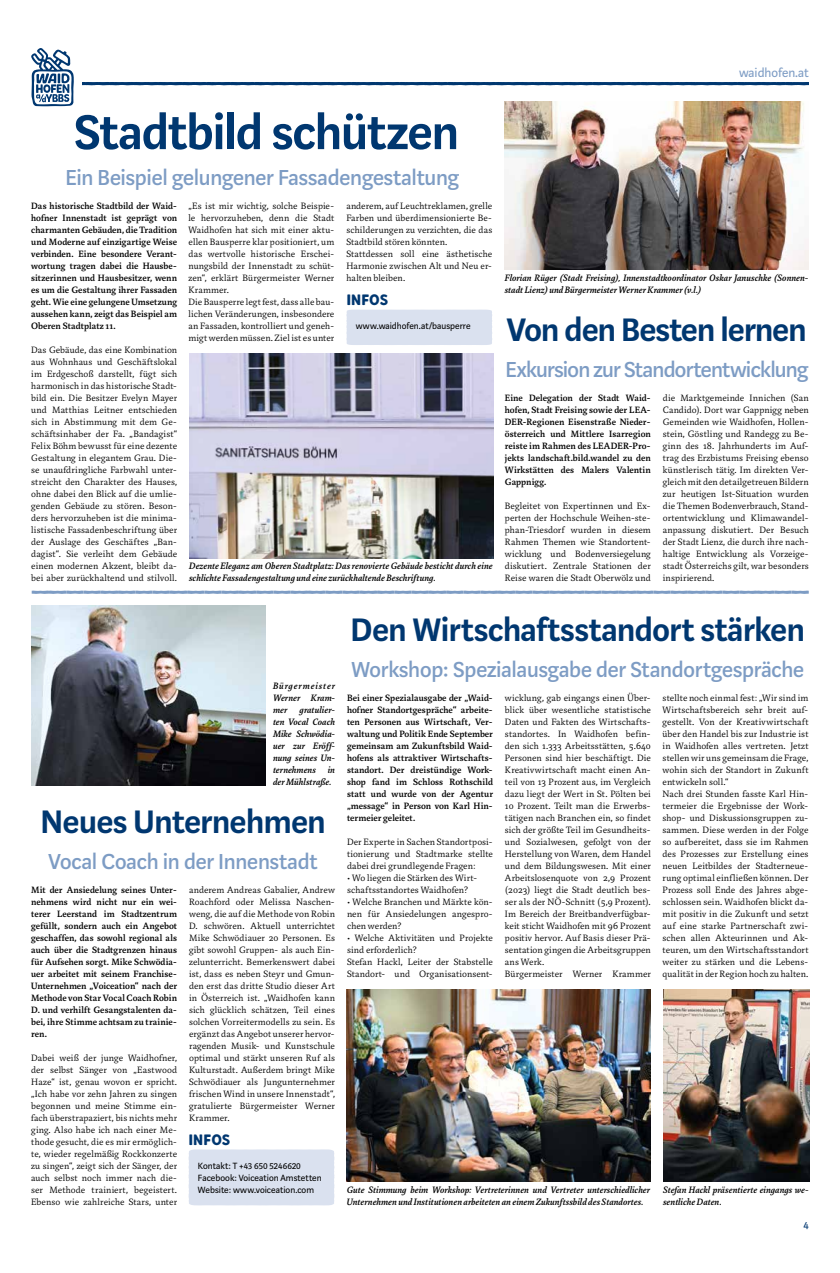
<style>
.page{position:relative;width:840px;height:1273px;background:#fff}
.page>*{position:absolute;margin:0;border:0;box-sizing:border-box;transform-origin:0 0}
.t1{font:600 54px "Marat Sans";letter-spacing:-.015em;color:#003770}
.t2{font:600 36px "Marat Sans";letter-spacing:-.01em;color:#003770}
.t3{font:500 24px "Marat Sans";letter-spacing:-.01em;color:#7d9cc4}
.t4{font:500 24px "Marat Sans";letter-spacing:-.03em;color:#7d9cc4}
.t5{font:15px "Andri";letter-spacing:.005em;color:#003770}
.t6{font:14px "Marat Sans";color:#7d9cc4}
.t7{font:12px "Marat Sans";color:#003770}
.t8{font:300 10px/12px "Marat";letter-spacing:.01em;color:#000;text-align:justify}
.t9{font:500 10px/12px "Marat";letter-spacing:.005em;color:#000;text-align:justify}
.t10{font:italic 500 10px/12px "Marat";letter-spacing:.01em;color:#000}
.t11{font:10px/12px "Marat Sans";color:#000}
</style>
<div class="page">
<svg style="left:82px;top:82px;width:726px;height:3px;background:#033971"></svg>
<svg style="left:31px;top:48px;width:43px;height:58px"></svg>
<svg style="left:32px;top:590px;width:776px;height:4px;background:#9eb5d3"></svg>
<img style="left:189px;top:353px;width:304px;height:205px">
<img style="left:504px;top:101px;width:304px;height:168px">
<img style="left:346px;top:989px;width:304px;height:192px">
<img style="left:663px;top:989px;width:146px;height:192px">
<img style="left:31px;top:606px;width:234px;height:179px">
<div style="left:346px;top:310px;width:146px;height:35px;background:#dae1ef"></div>
<div style="left:188px;top:1149px;width:146px;height:56px;background:#dae1ef"></div>
<h3 class="t6" style="left:738px;top:65px;width:71px">waidhofen.at</h3>
<h1 class="t1" style="left:74px;top:104px;width:386px">Stadtbild schützen</h1>
<h3 class="t3" style="left:65px;top:165px;width:394px">Ein Beispiel gelungener Fassadengestaltung</h3>
<p class="t9" style="left:31px;top:200px;width:147px">Das historische Stadtbild der Waid&shy;hofner Innenstadt ist geprägt von charmanten Gebäuden, die Tradition und Moderne auf einzigartige Weise verbinden. Eine besondere Verant&shy;wortung tragen dabei die Hausbe&shy;sitzerinnen und Hausbesitzer, wenn es um die Gestaltung ihrer Fassaden geht. Wie eine gelungene Umsetzung aussehen kann, zeigt das Beispiel am Oberen Stadtplatz 11.</p>
<p class="t8" style="left:31px;top:344px;width:147px">Das Gebäude, das eine Kombination aus Wohnhaus und Geschäftslokal im Erdgeschoß darstellt, fügt sich harmonisch in das historische Stadt&shy;bild ein. Die Besitzer Evelyn Mayer und Matthias Leitner entschieden sich in Abstimmung mit dem Ge&shy;schäftsinhaber der Fa. „Bandagist“ Felix Böhm bewusst für eine dezente Gestaltung in elegantem Grau. Die&shy;se unaufdringliche Farbwahl unter&shy;streicht den Charakter des Hauses, ohne dabei den Blick auf die umlie&shy;genden Gebäude zu stören. Beson&shy;ders hervorzuheben ist die minima&shy;listische Fassadenbeschriftung über der Auslage des Geschäftes „Ban&shy;dagist“. Sie verleiht dem Gebäude einen modernen Akzent, bleibt da&shy;bei aber zurückhaltend und stilvoll.</p>
<p class="t8" style="left:188px;top:200px;width:147px;text-align:left">„Es ist mir wichtig, solche Beispie&shy;le hervorzuheben, denn die Stadt Waidhofen hat sich mit einer aktu&shy;ellen Bausperre klar positioniert, um das wertvolle historische Erschei&shy;nungsbild der Innenstadt zu schüt&shy;zen“, erklärt Bürgermeister Werner Krammer.<br>Die Bausperre legt fest, dass alle bau&shy;lichen Veränderungen, insbesondere an Fassaden, kontrolliert und geneh&shy;migt werden müssen. Ziel ist es unter</p>
<p class="t8" style="left:346px;top:200px;width:147px;text-align:left">anderem, auf Leuchtreklamen, grelle<br>Farben und überdimensionierte Be&shy;schilderungen zu verzichten, die das<br>Stadtbild stören könnten.<br>Stattdessen soll eine ästhetische<br>Harmonie zwischen Alt und Neu er&shy;halten bleiben.</p>
<p class="t10" style="left:504px;top:272px;width:305px">Florian Rüger (Stadt Freising), Innenstadtkoordinator Oskar Januschke (Sonnen&shy;stadt Lienz) und Bürgermeister Werner Krammer (v.l.)</p>
<h3 class="t5" style="left:346px;top:291px;width:43px">INFOS</h3>
<h2 class="t2" style="left:506px;top:311px;width:301px">Von den Besten lernen</h2>
<h3 class="t4" style="left:505px;top:357px;width:304px">Exkursion zur Standortentwicklung</h3>
<p class="t11" style="left:355px;top:320px;width:116px">www.waidhofen.at/bausperre</p>
<p class="t8" style="left:662px;top:392px;width:147px">die Marktgemeinde Innichen (San Candido). Dort war Gappnigg neben Gemeinden wie Waidhofen, Hollen&shy;stein, Göstling und Randegg zu Be&shy;ginn des 18. Jahrhunderts im Auf&shy;trag des Erzbistums Freising ebenso künstlerisch tätig. Im direkten Ver&shy;gleich mit den detailgetreuen Bildern zur heutigen Ist-Situation wurden die Themen Bodenverbrauch, Stand&shy;ortentwicklung und Klimawandel&shy;anpassung diskutiert. Der Besuch der Stadt Lienz, die durch ihre nach&shy;haltige Entwicklung als Vorzeige&shy;stadt Österreichs gilt, war besonders inspirierend.</p>
<h2 class="t2" style="left:350px;top:611px;width:455px">Den Wirtschaftsstandort stärken</h2>
<h3 class="t3" style="left:351px;top:657px;width:454px">Workshop: Spezialausgabe der Standortgespräche</h3>
<p class="t9" style="left:504px;top:392px;width:147px">Eine Delegation der Stadt Waid&shy;hofen, Stadt Freising sowie der LEA-DER-Regionen Eisenstraße Nieder&shy;österreich und Mittlere Isarregion reiste im Rahmen des LEADER-Pro&shy;jekts landschaft.bild.wandel zu den Wirkstätten des Malers Valentin Gappnigg.</p>
<p class="t8" style="left:504px;top:500px;width:147px">Begleitet von Expertinnen und Ex&shy;perten der Hochschule Weihen-ste&shy;phan-Triesdorf wurden in diesem Rahmen Themen wie Standortent&shy;wicklung und Bodenversiegelung diskutiert. Zentrale Stationen der Reise waren die Stadt Oberwölz und</p>
<p class="t10" style="left:189px;top:560px;width:305px">Dezente Eleganz am Oberen Stadtplatz: Das renovierte Gebäude besticht durch eine schlichte Fassadengestaltung und eine zurückhaltende Beschriftung.</p>
<p class="t10" style="left:273px;top:680px;width:63px;text-align:justify">Bürgermeister Werner Kram&shy;mer gratulier&shy;ten Vocal Coach Mike Schwödia&shy;uer zur Eröff&shy;nung seines Un&shy;ternehmens in der Mühlstraße.</p>
<p class="t8" style="left:504px;top:692px;width:147px;text-align:left">wicklung, gab eingangs einen Über&shy;blick über wesentliche statistische Daten und Fakten des Wirtschafts&shy;standortes. In Waidhofen befin&shy;den sich 1.333 Arbeitsstätten, 5.640<br>Personen sind hier beschäftigt. Die Kreativwirtschaft macht einen An&shy;teil von 13 Prozent aus, im Vergleich dazu liegt der Wert in St. Pölten bei 10 Prozent. Teilt man die Erwerbs&shy;tätigen nach Branchen ein, so findet sich der größte Teil im Gesundheits&shy;und Sozialwesen, gefolgt von der Herstellung von Waren, dem Handel und dem Bildungswesen. Mit einer Arbeitslosenquote von 2,9 Prozent (2023) liegt die Stadt deutlich bes&shy;ser als der NÖ-Schnitt (5,9 Prozent).<br>Im Bereich der Breitbandverfügbar&shy;keit sticht Waidhofen mit 96 Prozent positiv hervor. Auf Basis dieser Prä&shy;sentation gingen die Arbeitsgruppen ans Werk.<br>Bürgermeister Werner Krammer</p>
<p class="t8" style="left:662px;top:692px;width:147px;text-align:left">stellte noch einmal fest: „Wir sind im Wirtschaftsbereich sehr breit auf&shy;gestellt. Von der Kreativwirtschaft über den Handel bis zur Industrie ist in Waidhofen alles vertreten. Jetzt stellen wir uns gemeinsam die Frage, wohin sich der Standort in Zukunft entwickeln soll.“<br>Nach drei Stunden fasste Karl Hin&shy;termeier die Ergebnisse der Work&shy;shop- und Diskussionsgruppen zu&shy;sammen. Diese werden in der Folge so aufbereitet, dass sie im Rahmen des Prozesses zur Erstellung eines neuen Leitbildes der Stadterneue&shy;rung optimal einfließen können. Der Prozess soll Ende des Jahres abge&shy;schlossen sein. Waidhofen blickt da&shy;mit positiv in die Zukunft und setzt auf eine starke Partnerschaft zwi&shy;schen allen Akteurinnen und Ak&shy;teuren, um den Wirtschaftsstandort weiter zu stärken und die Lebens&shy;qualität in der Region hoch zu halten.</p>
<p class="t9" style="left:347px;top:692px;width:147px">Bei einer Spezialausgabe der „Waid&shy;hofner Standortgespräche“ arbeite&shy;ten Personen aus Wirtschaft, Ver&shy;waltung und Politik Ende September gemeinsam am Zukunftsbild Waid&shy;hofens als attraktiver Wirtschafts&shy;standort. Der dreistündige Work&shy;shop fand im Schloss Rothschild statt und wurde von der Agentur „message“ in Person von Karl Hin&shy;termeier geleitet.</p>
<p class="t8" style="left:347px;top:836px;width:147px">Der Experte in Sachen Standortposi&shy;tionierung und Stadtmarke stellte dabei drei grundlegende Fragen:</p>
<p class="t8" style="left:347px;top:872px;width:132px">• Wo liegen die Stärken des Wirt&shy;schaftsstandortes Waidhofen?</p>
<p class="t8" style="left:347px;top:896px;width:147px">• Welche Branchen und Märkte kön&shy;nen für Ansiedelungen angespro&shy;chen werden?</p>
<p class="t8" style="left:347px;top:932px;width:147px;text-align:left">• Welche Aktivitäten und Projekte sind erforderlich?<br>Stefan Hackl, Leiter der Stabstelle<br>Standort- und Organisationsent-</p>
<h2 class="t2" style="left:40px;top:803px;width:286px">Neues Unternehmen</h2>
<h3 class="t3" style="left:48px;top:849px;width:270px">Vocal Coach in der Innenstadt</h3>
<p class="t8" style="left:189px;top:884px;width:147px">anderem Andreas Gabalier, Andrew Roachford oder Melissa Naschen&shy;weng, die auf die Methode von Robin D. schwören. Aktuell unterrichtet Mike Schwödiauer 20 Personen. Es gibt sowohl Gruppen- als auch Ein&shy;zelunterricht. Bemerkenswert dabei ist, dass es neben Steyr und Gmun&shy;den erst das dritte Studio dieser Art in Österreich ist. „Waidhofen kann sich glücklich schätzen, Teil eines solchen Vorreitermodells zu sein. Es ergänzt das Angebot unserer hervor&shy;ragenden Musik- und Kunstschule optimal und stärkt unseren Ruf als Kulturstadt. Außerdem bringt Mike Schwödiauer als Jungunternehmer frischen Wind in unsere Innenstadt“, gratulierte Bürgermeister Werner Krammer.</p>
<p class="t9" style="left:31px;top:884px;width:147px">Mit der Ansiedelung seines Unter&shy;nehmens wird nicht nur ein wei&shy;terer Leerstand im Stadtzentrum gefüllt, sondern auch ein Angebot geschaffen, das sowohl regional als auch über die Stadtgrenzen hinaus für Aufsehen sorgt. Mike Schwödia&shy;uer arbeitet mit seinem Franchise-Unternehmen „Voiceation“ nach der Methode von Star Vocal Coach Robin D. und verhilft Gesangstalenten da&shy;bei, ihre Stimme achtsam zu trainie&shy;ren.</p>
<p class="t8" style="left:31px;top:1052px;width:147px">Dabei weiß der junge Waidhofner, der selbst Sänger von „Eastwood Haze“ ist, genau wovon er spricht. „Ich habe vor zehn Jahren zu singen begonnen und meine Stimme ein&shy;fach überstrapaziert, bis nichts mehr ging. Also habe ich nach einer Me&shy;thode gesucht, die es mir ermöglich&shy;te, wieder regelmäßig Rockkonzerte zu singen“, zeigt sich der Sänger, der auch selbst noch immer nach die&shy;ser Methode trainiert, begeistert.<br>Ebenso wie zahlreiche Stars, unter</p>
<h3 class="t5" style="left:189px;top:1131px;width:43px">INFOS</h3>
<p class="t11" style="left:198px;top:1160px;width:125px">Kontakt: T +43 650 5246620<br>Facebook: Voiceation Amstetten<br>Website: www.voiceation.com</p>
<p class="t10" style="left:346px;top:1184px;width:305px">Gute Stimmung beim Workshop: Vertreterinnen und Vertreter unterschiedlicher<br>Unternehmen und Institutionen arbeiteten an einem Zukunftssbild des Standortes.</p>
<p class="t10" style="left:662px;top:1184px;width:147px">Stefan Hackl präsentierte eingangs we&shy;sentliche Daten.</p>
<p class="t7" style="left:803px;top:1219px;width:7px">4</p>
</div>
